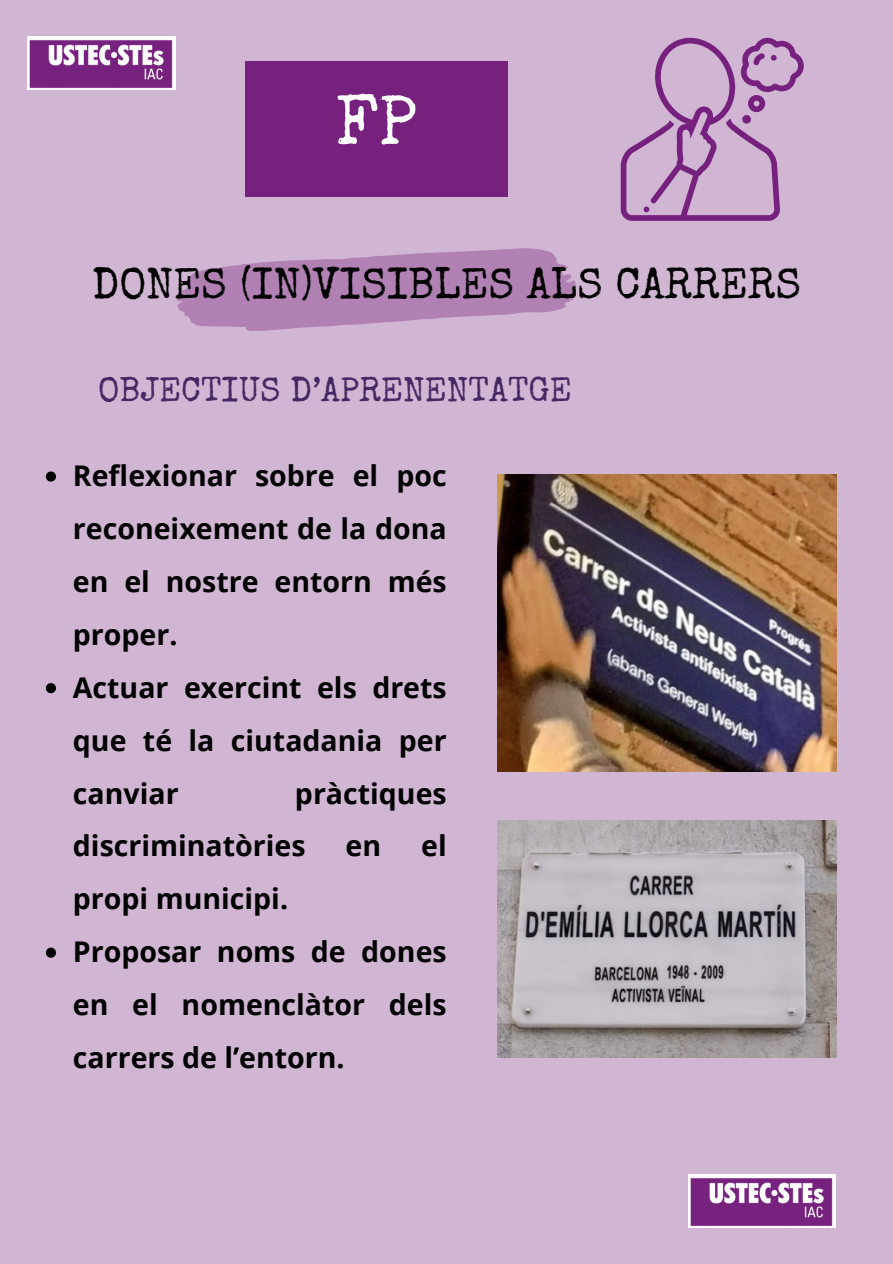
<style>
.page{position:relative;width:893px;height:1264px;background:#fff}
.page>*{position:absolute;margin:0;border:0;box-sizing:border-box;transform-origin:0 0}
.t1{font:70.5px "Special Elite";color:#fff}
.t2{font:43.5px "Special Elite";color:#000}
.t3{font:34.5px "Special Elite";color:#452964}
.t4{font:700 28.5px/52.8px "Open Sans";color:#000}
</style>
<div class="page">
<div style="left:0;top:0;width:892px;height:1263px;background:#d1b6d4"></div>
<img style="left:497px;top:474px;width:339px;height:297px">
<img style="left:28px;top:37px;width:147px;height:53px">
<div style="left:245px;top:61px;width:262px;height:136px;background:#77217f"></div>
<img style="left:497px;top:820px;width:339px;height:237px">
<svg style="left:46px;top:471px;width:10px;height:10px"></svg>
<svg style="left:46px;top:683px;width:10px;height:10px"></svg>
<svg style="left:46px;top:947px;width:10px;height:10px"></svg>
<svg style="left:177px;top:248px;width:399px;height:83px"></svg>
<svg style="left:620px;top:38px;width:184px;height:183px"></svg>
<img style="left:688px;top:1174px;width:147px;height:52px">
<h1 class="t1" style="left:335px;top:94px;width:83px">FP</h1>
<h2 class="t2" style="left:92px;top:267px;width:710px">DONES (IN)VISIBLES ALS CARRERS</h2>
<p class="t3" style="left:98px;top:377px;width:475px">OBJECTIUS D’APRENENTATGE</p>
<p class="t4" style="left:73px;top:448px;width:375px">Reflexionar sobre el poc reconeixement de la dona en el nostre entorn més proper.<br>Actuar exercint els drets que té la ciutadania per canviar</p>
<p class="t4" style="left:73px;top:766px;width:375px;text-indent:222px">pràctiques discriminatòries</p>
<p class="t4" style="left:345px;top:819px;width:37px">en</p>
<p class="t4" style="left:421px;top:819px;width:27px">el</p>
<p class="t4" style="left:73px;top:871px;width:375px">propi municipi.<br>Proposar noms de dones en el nomenclàtor dels carrers de l’entorn.</p>
</div>
